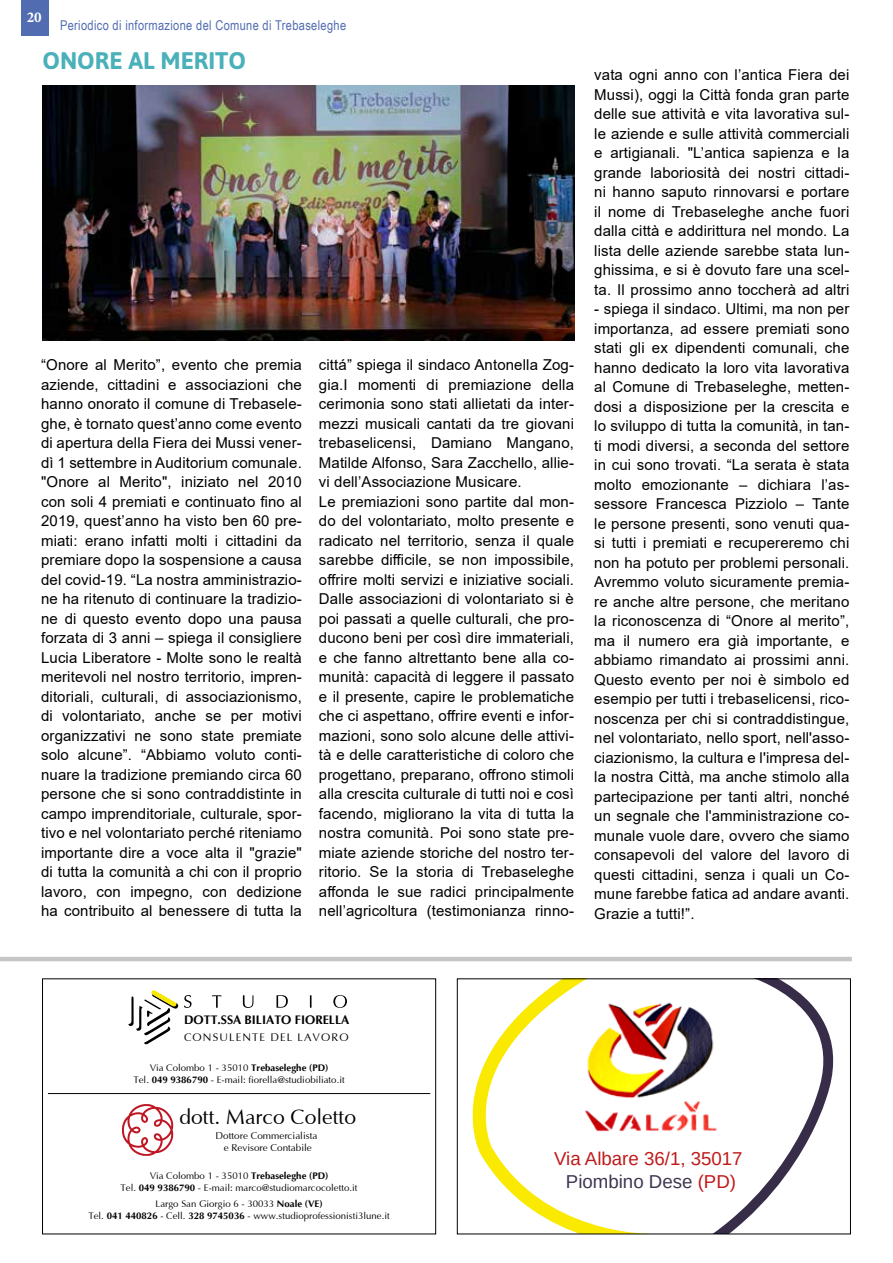
<style>
.page{position:relative;width:893px;height:1263px;background:#fff}
.page>*{position:absolute;margin:0;border:0;box-sizing:border-box;transform-origin:0 0}
.t1{font:700 24px "Asap";color:#4ab0ba}
.t2{font:21px "Optima";color:#000}
.t3{font:18.6px/23px "Arimo";color:#bf1a1a;text-align:center}
.t4{font:15px/19.5px "Arial";letter-spacing:.01em;color:#000;text-align:justify}
.t5{font:700 15px "Minion Pro";color:#fff}
.t6{font:13.5px "Arial Narrow";letter-spacing:.025em;color:#526cb2}
.t7{font:700 12.6px "Optima";color:#000}
.t8{font:11.1px "Optima";letter-spacing:.1em;color:#000}
.t9{font:9.9px/11.9px "Optima";color:#000;text-align:center}
.t10{font:9.6px/11.6px "Optima";color:#000;text-align:center}
.s1{font-weight:700}
.s2{color:#3f3551}
</style>
<div class="page">
<div style="left:21px;top:0;width:27px;height:35px;background:#526cb2"></div>
<hr style="left:0;top:957px;width:852px;height:4px;background:#c6c6c6">
<hr style="left:48px;top:1093px;width:382px;height:1px;background:#000">
<svg style="left:122px;top:1104px;width:51px;height:52px"></svg>
<svg style="left:184px;top:995px;width:8px;height:13px"></svg>
<svg style="left:212px;top:995px;width:9px;height:13px"></svg>
<svg style="left:243px;top:995px;width:10px;height:13px"></svg>
<svg style="left:276px;top:995px;width:12px;height:13px"></svg>
<svg style="left:310px;top:995px;width:1px;height:13px"></svg>
<svg style="left:333px;top:995px;width:14px;height:13px"></svg>
<svg style="left:128px;top:990px;width:50px;height:54px"></svg>
<div style="left:42px;top:979px;width:394px;height:255px;border:1px solid #000"></div>
<svg style="left:472px;top:981px;width:179px;height:251px"></svg>
<svg style="left:651px;top:981px;width:183px;height:251px"></svg>
<div style="left:457px;top:979px;width:394px;height:255px;border:1px solid #000"></div>
<img style="left:43px;top:85px;width:531px;height:255px">
<p class="t5" style="left:27px;top:6px;width:16px">20</p>
<p class="t6" style="left:60px;top:16px;width:288px">Periodico di informazione del Comune di Trebaseleghe</p>
<h1 class="t1" style="left:43px;top:45px;width:205px">ONORE AL MERITO</h1>
<p class="t4" style="left:41px;top:355px;width:262px">“Onore al Merito”, evento che premia aziende, cittadini e associazioni che hanno onorato il comune di Trebasele&shy;ghe, è tornato quest’anno come evento di apertura della Fiera dei Mussi vener&shy;dì 1 settembre in Auditorium comunale. "Onore al Merito", iniziato nel 2010 con soli 4 premiati e continuato fino al 2019, quest’anno ha visto ben 60 pre&shy;miati: erano infatti molti i cittadini da premiare dopo la sospensione a causa del covid-19. “La nostra amministrazio&shy;ne ha ritenuto di continuare la tradizio&shy;ne di questo evento dopo una pausa forzata di 3 anni – spiega il consigliere Lucia Liberatore - Molte sono le realtà meritevoli nel nostro territorio, impren&shy;ditoriali, culturali, di associazionismo, di volontariato, anche se per motivi organizzativi ne sono state premiate solo alcune”. “Abbiamo voluto conti&shy;nuare la tradizione premiando circa 60 persone che si sono contraddistinte in campo imprenditoriale, culturale, spor&shy;tivo e nel volontariato perché riteniamo importante dire a voce alta il "grazie" di tutta la comunità a chi con il proprio lavoro, con impegno, con dedizione ha contribuito al benessere di tutta la</p>
<p class="t4" style="left:319px;top:355px;width:257px;text-align:left">cittá” spiega il sindaco Antonella Zog&shy;gia.I momenti di premiazione della cerimonia sono stati allietati da inter&shy;mezzi musicali cantati da tre giovani trebaselicensi, Damiano Mangano, Matilde Alfonso, Sara Zacchello, allie&shy;vi dell’Associazione Musicare.<br>Le premiazioni sono partite dal mon&shy;do del volontariato, molto presente e radicato nel territorio, senza il quale sarebbe difficile, se non impossibile, offrire molti servizi e iniziative sociali.<br>Dalle associazioni di volontariato si è poi passati a quelle culturali, che pro&shy;ducono beni per così dire immateriali, e che fanno altrettanto bene alla co&shy;munità: capacità di leggere il passato e il presente, capire le problematiche che ci aspettano, offrire eventi e infor&shy;mazioni, sono solo alcune delle attivi&shy;tà e delle caratteristiche di coloro che progettano, preparano, offrono stimoli alla crescita culturale di tutti noi e così facendo, migliorano la vita di tutta la nostra comunità. Poi sono state pre&shy;miate aziende storiche del nostro ter&shy;ritorio. Se la storia di Trebaseleghe affonda le sue radici principalmente nell’agricoltura (testimonianza rinno-</p>
<p class="t4" style="left:594px;top:65px;width:257px">vata ogni anno con l’antica Fiera dei Mussi), oggi la Città fonda gran parte delle sue attività e vita lavorativa sul&shy;le aziende e sulle attività commerciali e artigianali. "L’antica sapienza e la grande laboriosità dei nostri cittadi&shy;ni hanno saputo rinnovarsi e portare il nome di Trebaseleghe anche fuori dalla città e addirittura nel mondo. La lista delle aziende sarebbe stata lun&shy;ghissima, e si è dovuto fare una scel&shy;ta. Il prossimo anno toccherà ad altri</p>
<p class="t4" style="left:594px;top:299px;width:257px">- spiega il sindaco. Ultimi, ma non per importanza, ad essere premiati sono stati gli ex dipendenti comunali, che hanno dedicato la loro vita lavorativa al Comune di Trebaseleghe, metten&shy;dosi a disposizione per la crescita e lo sviluppo di tutta la comunità, in tan&shy;ti modi diversi, a seconda del settore in cui sono trovati. “La serata è stata molto emozionante – dichiara l’as&shy;sessore Francesca Pizziolo – Tante le persone presenti, sono venuti qua&shy;si tutti i premiati e recupereremo chi non ha potuto per problemi personali.<br>Avremmo voluto sicuramente premia&shy;re anche altre persone, che meritano la riconoscenza di “Onore al merito”, ma il numero era già importante, e abbiamo rimandato ai prossimi anni.<br>Questo evento per noi è simbolo ed esempio per tutti i trebaselicensi, rico&shy;noscenza per chi si contraddistingue, nel volontariato, nello sport, nell'asso&shy;ciazionismo, la cultura e l'impresa del&shy;la nostra Città, ma anche stimolo alla partecipazione per tanti altri, nonché un segnale che l'amministrazione co&shy;munale vuole dare, ovvero che siamo consapevoli del valore del lavoro di questi cittadini, senza i quali un Co&shy;mune farebbe fatica ad andare avanti.<br>Grazie a tutti!”.</p>
<p class="t7" style="left:184px;top:1013px;width:167px">DOTT.SSA BILIATO FIORELLA</p>
<p class="t8" style="left:184px;top:1031px;width:166px">CONSULENTE DEL LAVORO</p>
<p class="t10" style="left:133px;top:1062px;width:213px">Via Colombo 1 - 35010 <span class="s1">Trebaseleghe (PD)<br></span>Tel. <span class="s1">049 9386790</span> - E-mail: fiorella@studiobiliato.it</p>
<h2 class="t2" style="left:179px;top:1106px;width:178px">dott. Marco Coletto</h2>
<p class="t9" style="left:216px;top:1130px;width:103px">Dottore Commercialista e Revisore Contabile</p>
<p class="t10" style="left:121px;top:1170px;width:239px">Via Colombo 1 - 35010 <span class="s1">Trebaseleghe (PD)<br></span>Tel. <span class="s1">049 9386790</span> - E-mail: marco@studiomarcocoletto.it</p>
<p class="t10" style="left:88px;top:1198px;width:303px">Largo San Giorgio 6 - 30033 <span class="s1">Noale (VE)<br></span>Tel. <span class="s1">041 440826</span> - Cell. <span class="s1">328 9745036</span> - www.studioprofessionisti3lune.it</p>
<p class="t3" style="left:554px;top:1147px;width:190px">Via Albare 36/1, 35017<br><span class="s2">Piombino Dese</span> (PD)</p>
</div>
